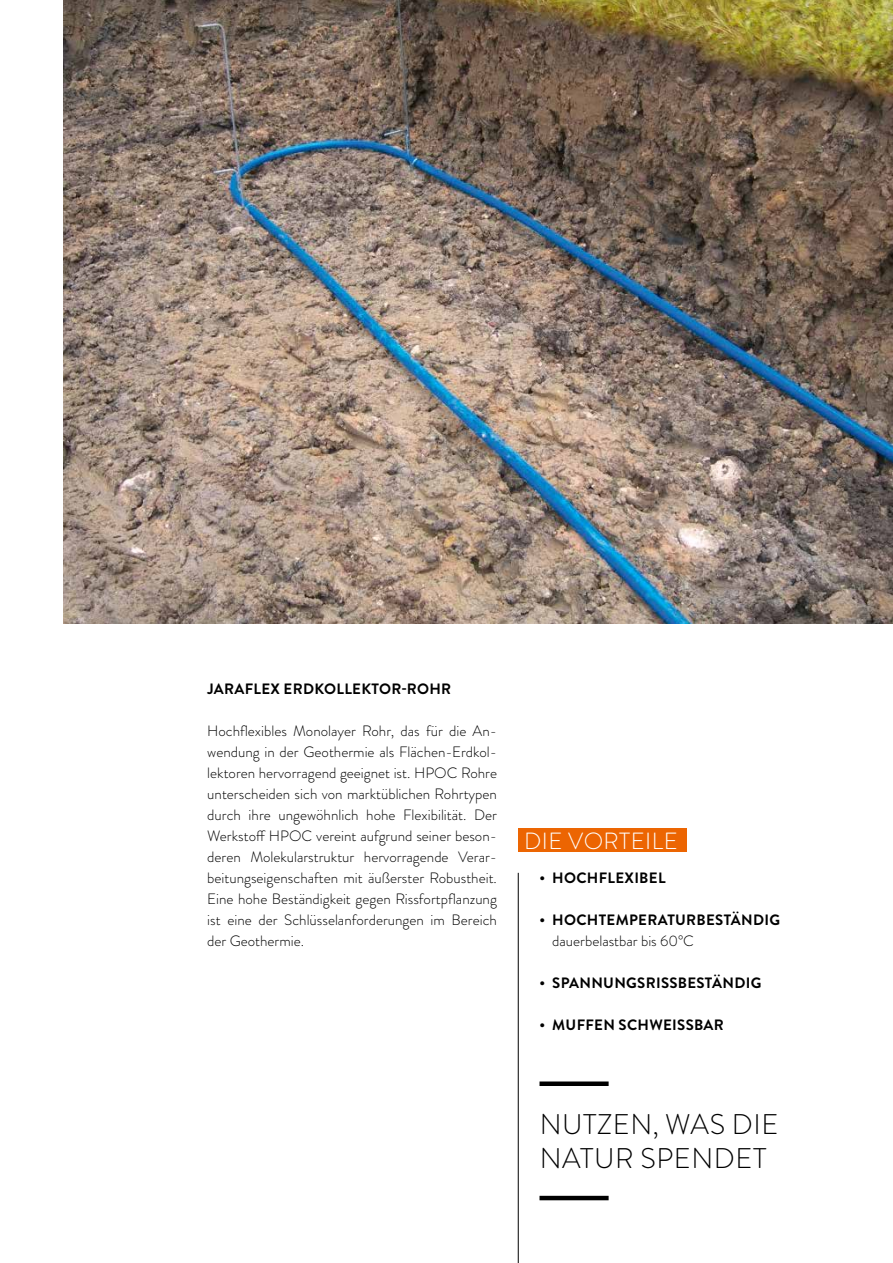
<style>
.page{position:relative;width:893px;height:1263px;background:#fff}
.page>*{position:absolute;margin:0;border:0;box-sizing:border-box;transform-origin:0 0}
.t1{font:300 28.35px/34px "Brandon Grotesque";letter-spacing:.02em;color:#000}
.t2{font:300 23.4px "Brandon Grotesque";letter-spacing:.02em;color:#fff}
.t3{font:300 15px/21px "Brandon Grotesque";color:#000;text-align:justify}
.t4{font:700 15px "Brandon Grotesque";letter-spacing:.02em;color:#000}
</style>
<div class="page">
<hr style="left:518px;top:873px;width:1px;height:390px;background:#000">
<div style="left:518px;top:828px;width:169px;height:23px;background:#ec6502"></div>
<img style="left:64px;top:0;width:829px;height:623px">
<div style="left:539px;top:1081px;width:70px;height:5px;background:#000"></div>
<hr style="left:539px;top:1196px;width:70px;height:4px;background:#000">
<p class="t4" style="left:207px;top:679px;width:245px">JARAFLEX ERDKOLLEKTOR-ROHR</p>
<p class="t3" style="left:207px;top:720px;width:291px">Hochflexibles Monolayer Rohr, das für die An&shy;wendung in der Geothermie als Flächen-Erdkol&shy;lektoren hervorragend geeignet ist. HPOC Rohre unterscheiden sich von marktüblichen Rohrtypen durch ihre ungewöhnlich hohe Flexibilität. Der Werkstoff HPOC vereint aufgrund seiner beson&shy;deren Molekularstruktur hervorragende Verar&shy;beitungseigenschaften mit äußerster Robustheit.<br>Eine hohe Beständigkeit gegen Rissfortpflanzung ist eine der Schlüsselanforderungen im Bereich der Geothermie.</p>
<h2 class="t2" style="left:524px;top:824px;width:155px">DIE VORTEILE</h2>
<p class="t4" style="left:539px;top:868px;width:128px">• HOCHFLEXIBEL</p>
<p class="t4" style="left:539px;top:910px;width:242px">• HOCHTEMPERATURBESTÄNDIG</p>
<p class="t3" style="left:552px;top:931px;width:143px">dauerbelastbar bis 60°C</p>
<p class="t4" style="left:539px;top:973px;width:223px">• SPANNUNGSRISSBESTÄNDIG</p>
<p class="t4" style="left:539px;top:1015px;width:186px">• MUFFEN SCHWEISSBAR</p>
<h1 class="t1" style="left:540px;top:1107px;width:240px">NUTZEN, WAS DIE<br>NATUR SPENDET</h1>
</div>
